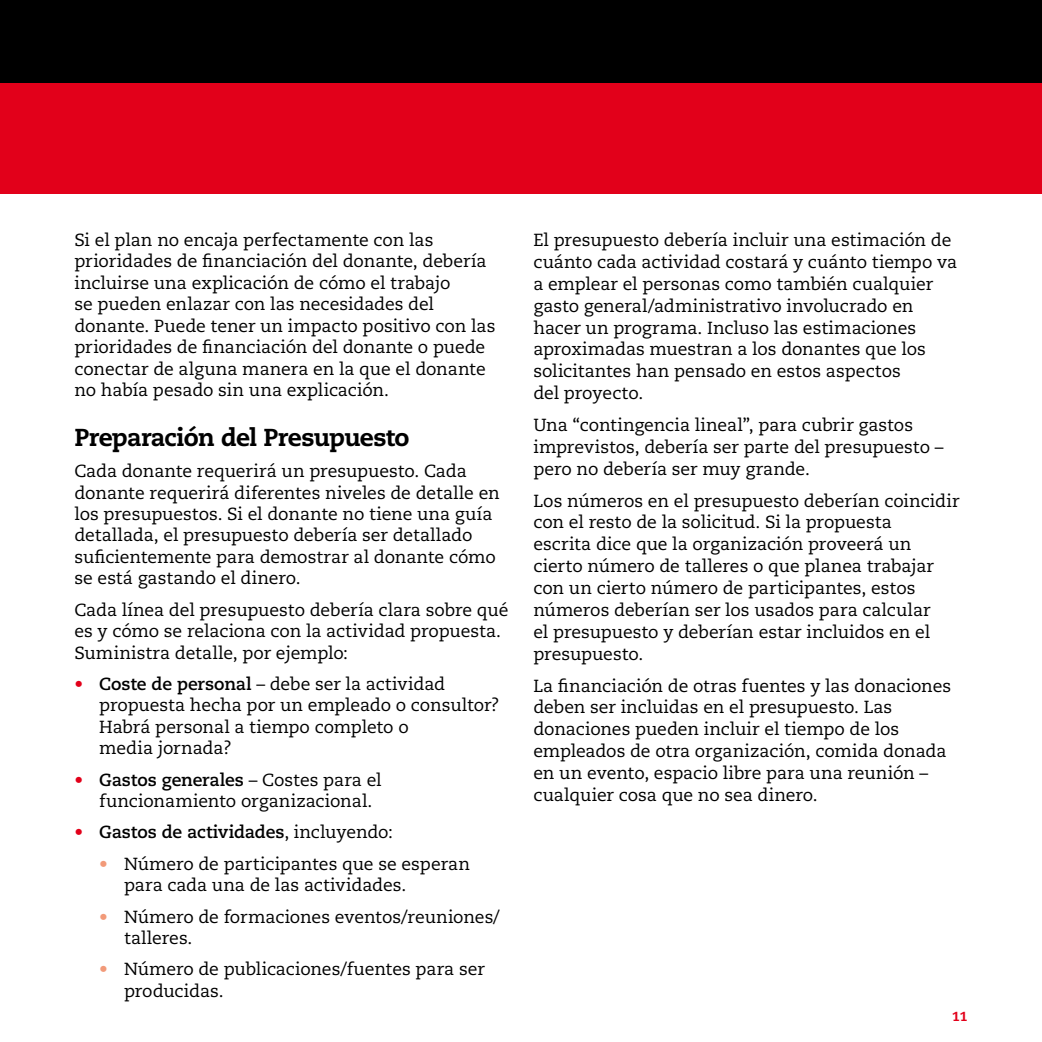
<style>
.page{position:relative;width:1042px;height:1042px;background:#fff}
.page>*{position:absolute;margin:0;border:0;box-sizing:border-box;transform-origin:0 0}
.t1{font:800 24.5px "Caecilia LT";letter-spacing:-.03em;color:#000}
.t2{font:17.5px/21.9px "Caecilia LT";letter-spacing:-.005em;color:#000}
.t3{font:700 17.5px "Caecilia LT";letter-spacing:-.01em;color:#000}
.t4{font:800 13.12px "Caecilia LT";color:#e2001a}
.s1{color:#e2001a}
.s2{font-weight:700}
.s3{font-weight:400;color:#e2001a}
.s4{font-weight:400}
.s5{color:#f29a79}
</style>
<div class="page">
<div style="left:0;top:0;width:1042px;height:121px;background:#000"></div>
<div style="left:0;top:83px;width:1042px;height:110px;background:#e2001a"></div>
<p class="t2" style="left:74px;top:230px;width:422px;line-height:21.3px">Si el plan no encaja perfectamente con las prioridades de financiación del donante, debería incluirse una explicación de cómo el trabajo<br>se pueden enlazar con las necesidades del donante. Puede tener un impacto positivo con las prioridades de financiación del donante o puede conectar de alguna manera en la que el donante no había pesado sin una explicación.</p>
<h1 class="t1" style="left:74px;top:422px;width:337px">Preparación del Presupuesto</h1>
<p class="t2" style="left:74px;top:461px;width:427px;line-height:21.3px">Cada donante requerirá un presupuesto. Cada donante requerirá diferentes niveles de detalle en los presupuestos. Si el donante no tiene una guía detallada, el presupuesto debería ser detallado suficientemente para demostrar al donante cómo se está gastando el dinero.</p>
<p class="t2" style="left:74px;top:599px;width:435px">Cada línea del presupuesto debería clara sobre qué es y cómo se relaciona con la actividad propuesta.<br>Suministra detalle, por ejemplo:</p>
<p class="t2" style="left:99px;top:673px;width:402px;text-indent:-25px"><span class="s1">•</span> <span class="s2">Coste de personal</span> – debe ser la actividad propuesta hecha por un empleado o consultor?<br>Habrá personal a tiempo completo o<br>media jornada?</p>
<p class="t2" style="left:99px;top:769px;width:284px;line-height:21.3px;text-indent:-25px"><span class="s1">•</span> <span class="s2">Gastos generales</span> – Costes para el funcionamiento organizacional.</p>
<p class="t3" style="left:74px;top:822px;width:320px"><span class="s3">•</span> Gastos de actividades<span class="s4">, incluyendo:</span></p>
<p class="t2" style="left:124px;top:853px;width:347px;text-indent:-25px"><span class="s5">•</span> Número de participantes que se esperan para cada una de las actividades.</p>
<p class="t2" style="left:124px;top:906px;width:377px;line-height:21.3px;text-indent:-25px"><span class="s5">•</span> Número de formaciones eventos/reuniones/ talleres.</p>
<p class="t2" style="left:124px;top:959px;width:362px;text-indent:-25px"><span class="s5">•</span> Número de publicaciones/fuentes para ser producidas.</p>
<p class="t2" style="left:533px;top:229px;width:425px">El presupuesto debería incluir una estimación de cuánto cada actividad costará y cuánto tiempo va a emplear el personas como también cualquier gasto general/administrativo involucrado en hacer un programa. Incluso las estimaciones aproximadas muestran a los donantes que los solicitantes han pensado en estos aspectos<br>del proyecto.</p>
<p class="t2" style="left:533px;top:414px;width:412px">Una “contingencia lineal”, para cubrir gastos imprevistos, debería ser parte del presupuesto – pero no debería ser muy grande.</p>
<p class="t2" style="left:533px;top:490px;width:428px">Los números en el presupuesto deberían coincidir con el resto de la solicitud. Si la propuesta<br>escrita dice que la organización proveerá un cierto número de talleres o que planea trabajar con un cierto número de participantes, estos números deberían ser los usados para calcular<br>el presupuesto y deberían estar incluidos en el presupuesto.</p>
<p class="t2" style="left:533px;top:675px;width:419px">La financiación de otras fuentes y las donaciones deben ser incluidas en el presupuesto. Las donaciones pueden incluir el tiempo de los empleados de otra organización, comida donada en un evento, espacio libre para una reunión – cualquier cosa que no sea dinero.</p>
<p class="t4" style="left:952px;top:1008px;width:17px">11</p>
</div>
